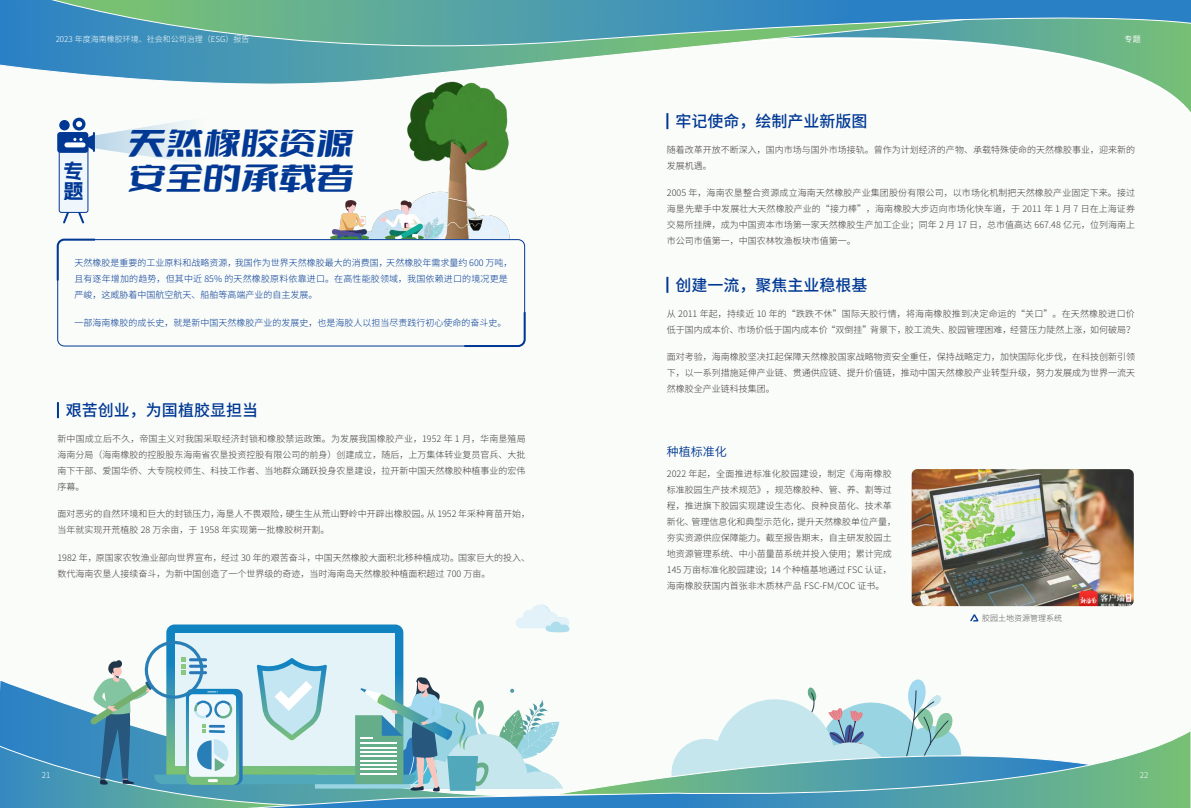
<style>
.page{position:relative;width:1191px;height:808px;background:#fafcf9}
.page>*{position:absolute;margin:0;border:0;box-sizing:border-box;transform-origin:0 0}
.t1{font:29px/34.8px "DOUYU Font";color:#003894}
.t2{font:700 20px/20px "Alimama Shu Hei Ti";color:#003894}
.t3{font:500 16px "Source Han Sans CN";color:#003894}
.t4{font:12px "Source Han Sans CN";color:#003894}
.t5{font:300 9px/16px "Source Han Sans CN";color:#3e3a39}
.t6{font:300 9px/16px "Source Han Sans CN";color:#003894}
.t7{font:300 8px "Source Han Sans CN";color:#fff}
.t8{font:300 8px "Source Han Sans CN";color:#595757}
.t9{font:8px "Source Han Sans CN";color:#fff}
</style>
<div class="page">
<svg style="left:63px;top:213px;width:22px;height:11px"></svg>
<div style="left:59px;top:145px;width:29px;height:67px;background:#eff7fd;border-radius:2px"></div>
<div style="left:59px;top:145px;width:29px;height:68px;border:1px solid #003894;border-radius:2px"></div>
<div style="left:57px;top:132px;width:31px;height:21px;background:#003894;border-radius:3px"></div>
<div style="left:59px;top:120px;width:11px;height:10px;background:#003894;border-radius:50%"></div>
<svg style="left:73px;top:118px;width:12px;height:13px"></svg>
<hr style="left:93px;top:132px;width:2px;height:20px;background:#003894">
<svg style="left:95px;top:120px;width:93px;height:42px"></svg>
<div style="left:64px;top:142px;width:21px;height:5px;background:#fff;border-radius:2px"></div>
<svg style="left:73px;top:138px;width:9px;height:3px"></svg>
<svg style="left:666px;top:65px;width:525px;height:65px"></svg>
<svg style="left:0;top:65px;width:1082px;height:34px"></svg>
<svg style="left:0;top:0;width:1191px;height:65px;background:#6aadb3"></svg>
<svg style="left:1125px;top:731px;width:66px;height:77px"></svg>
<svg style="left:57px;top:402px;width:2px;height:16px"></svg>
<svg style="left:666px;top:277px;width:2px;height:16px"></svg>
<svg style="left:666px;top:113px;width:2px;height:16px"></svg>
<img style="left:911px;top:469px;width:222px;height:137px">
<img style="left:306px;top:50px;width:233px;height:189px">
<div style="left:57px;top:239px;width:468px;height:107px;border:1px solid #003894;border-radius:7px"></div>
<svg style="left:56px;top:238px;width:41px;height:44px"></svg>
<svg style="left:462px;top:310px;width:64px;height:37px"></svg>
<svg style="left:0;top:604px;width:1125px;height:204px"></svg>
<p class="t7" style="left:56px;top:34px;width:195px">2023 年度海南橡胶环境、社会和公司治理（ESG）报告</p>
<p class="t9" style="left:1124px;top:34px;width:17px">专题</p>
<h2 class="t2" style="left:64px;top:162px;width:21px">专题</h2>
<h1 class="t1" style="left:128px;top:130px;width:228px">天然橡胶资源安全的承载者</h1>
<p class="t6" style="left:74px;top:255px;width:440px">天然橡胶是重要的工业原料和战略资源，我国作为世界天然橡胶最大的消费国，天然橡胶年需求量约 600 万吨，且有逐年增加的趋势，但其中近 85% 的天然橡胶原料依靠进口。在高性能胶领域，我国依赖进口的境况更是严峻，这威胁着中国航空航天、船舶等高端产业的自主发展。</p>
<p class="t6" style="left:74px;top:315px;width:433px">一部海南橡胶的成长史，就是新中国天然橡胶产业的发展史，也是海胶人以担当尽责践行初心使命的奋斗史。</p>
<h3 class="t3" style="left:66px;top:401px;width:194px">艰苦创业，为国植胶显担当</h3>
<p class="t5" style="left:57px;top:431px;width:470px;text-align:justify">新中国成立后不久，帝国主义对我国采取经济封锁和橡胶禁运政策。为发展我国橡胶产业，1952 年 1 月，华南垦殖局海南分局（海南橡胶的控股股东海南省农垦投资控股有限公司的前身）创建成立，随后，上万集体转业复员官兵、大批南下干部、爱国华侨、大专院校师生、科技工作者、当地群众踊跃投身农垦建设，拉开新中国天然橡胶种植事业的宏伟序幕。</p>
<p class="t5" style="left:57px;top:506px;width:474px">面对恶劣的自然环境和巨大的封锁压力，海垦人不畏艰险，硬生生从荒山野岭中开辟出橡胶园。从 1952 年采种育苗开始，当年就实现开荒植胶 28 万余亩，于 1958 年实现第一批橡胶树开割。</p>
<p class="t5" style="left:57px;top:550px;width:474px">1982 年，原国家农牧渔业部向世界宣布，经过 30 年的艰苦奋斗，中国天然橡胶大面积北移种植成功。国家巨大的投入、数代海南农垦人接续奋斗，为新中国创造了一个世界级的奇迹，当时海南岛天然橡胶种植面积超过 700 万亩。</p>
<h3 class="t3" style="left:675px;top:112px;width:193px">牢记使命，绘制产业新版图</h3>
<p class="t5" style="left:667px;top:142px;width:469px">随着改革开放不断深入，国内市场与国外市场接轨。曾作为计划经济的产物、承载特殊使命的天然橡胶事业，迎来新的发展机遇。</p>
<p class="t5" style="left:667px;top:185px;width:470px;text-align:justify">2005 年，海南农垦整合资源成立海南天然橡胶产业集团股份有限公司，以市场化机制把天然橡胶产业固定下来。接过海垦先辈手中发展壮大天然橡胶产业的“接力棒”，海南橡胶大步迈向市场化快车道，于 2011 年 1 月 7 日在上海证券交易所挂牌，成为中国资本市场第一家天然橡胶生产加工企业；同年 2 月 17 日，总市值高达 667.48 亿元，位列海南上市公司市值第一，中国农林牧渔板块市值第一。</p>
<h3 class="t3" style="left:675px;top:276px;width:193px">创建一流，聚焦主业稳根基</h3>
<p class="t5" style="left:667px;top:306px;width:470px">从 2011 年起，持续近 10 年的“跌跌不休”国际天胶行情，将海南橡胶推到决定命运的“关口”。在天然橡胶进口价低于国内成本价、市场价低于国内成本价“双倒挂”背景下，胶工流失、胶园管理困难，经营压力陡然上涨，如何破局？</p>
<p class="t5" style="left:667px;top:349px;width:469px;text-align:justify">面对考验，海南橡胶坚决扛起保障天然橡胶国家战略物资安全重任，保持战略定力，加快国际化步伐，在科技创新引领下，以一系列措施延伸产业链、贯通供应链、提升价值链，推动中国天然橡胶产业转型升级，努力发展成为世界一流天然橡胶全产业链科技集团。</p>
<h3 class="t4" style="left:667px;top:444px;width:61px">种植标准化</h3>
<p class="t5" style="left:667px;top:466px;width:231px">2022 年起，全面推进标准化胶园建设，制定《海南橡胶标准胶园生产技术规范》，规范橡胶种、管、养、割等过程，推进旗下胶园实现建设生态化、良种良苗化、技术革新化、管理信息化和典型示范化，提升天然橡胶单位产量，夯实资源供应保障能力。截至报告期末，自主研发胶园土地资源管理系统、中小苗量苗系统并投入使用；累计完成<br>145 万亩标准化胶园建设；14 个种植基地通过 FSC 认证，海南橡胶获国内首张非木质林产品 FSC-FM/COC 证书。</p>
<p class="t8" style="left:982px;top:613px;width:81px">胶园土地资源管理系统</p>
<p class="t7" style="left:42px;top:771px;width:10px">21</p>
<p class="t7" style="left:1139px;top:771px;width:10px">22</p>
</div>
